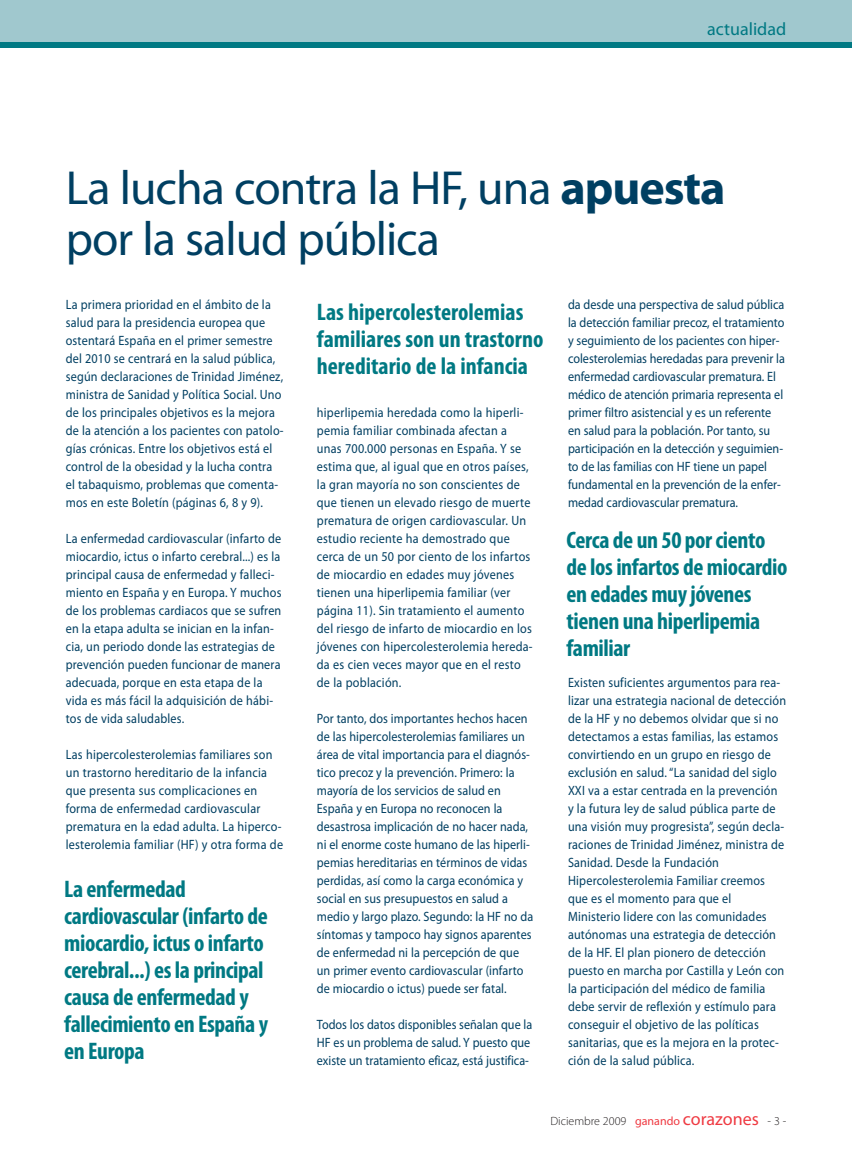
<style>
.page{position:relative;width:852px;height:1170px;background:#fff}
.page>*{position:absolute;margin:0;border:0;box-sizing:border-box;transform-origin:0 0}
.t1{font:48px/51px "Myriad Pro";letter-spacing:-.02em;color:#003f62}
.t2{font:700 condensed 24px/27px "Myriad Pro";letter-spacing:-.015em;color:#007983}
.t3{font:18px "Myriad Pro";color:#007983}
.t4{font:13.5px/18px "Myriad Pro";letter-spacing:.015em;color:#003f62;scale:.9 1}
.t5{font:300 12px "Myriad Pro";color:#231f20}
.s1{font-weight:700}
.s2{font-weight:400;color:#ef3a42}
.s3{font-weight:400;font-size:18px;color:#ef3a42}
</style>
<div class="page">
<div style="left:0;top:0;width:851px;height:42px;background:#a0c8ce"></div>
<div style="left:0;top:42px;width:851px;height:6px;background:#007983"></div>
<h3 class="t3" style="left:707px;top:23px;width:80px">actualidad</h3>
<h1 class="t1" style="left:66px;top:166px;width:661px">La lucha contra la HF, una <span class="s1">apuesta </span>por la salud pública</h1>
<h2 class="t2" style="left:317px;top:299px;width:228px">Las hipercolesterolemias familiares son un trastorno hereditario de la infancia</h2>
<p class="t4" style="left:567px;top:296px;width:242px">da desde una perspectiva de salud pública la detección familiar precoz, el tratamiento y seguimiento de los pacientes con hiper&shy;colesterolemias heredadas para prevenir la enfermedad cardiovascular prematura. El médico de atención primaria representa el primer filtro asistencial y es un referente en salud para la población. Por tanto, su participación en la detección y seguimien&shy;to de las familias con HF tiene un papel fundamental en la prevención de la enfer&shy;medad cardiovascular prematura.</p>
<p class="t4" style="left:66px;top:296px;width:243px">La primera prioridad en el ámbito de la salud para la presidencia europea que ostentará España en el primer semestre del 2010 se centrará en la salud pública, según declaraciones de Trinidad Jiménez, ministra de Sanidad y Política Social. Uno de los principales objetivos es la mejora de la atención a los pacientes con patolo&shy;gías crónicas. Entre los objetivos está el control de la obesidad y la lucha contra el tabaquismo, problemas que comenta&shy;mos en este Boletín (páginas 6, 8 y 9).</p>
<p class="t4" style="left:66px;top:530px;width:241px">La enfermedad cardiovascular (infarto de miocardio, ictus o infarto cerebral...) es la principal causa de enfermedad y falleci&shy;miento en España y en Europa. Y muchos de los problemas cardiacos que se sufren en la etapa adulta se inician en la infan&shy;cia, un periodo donde las estrategias de prevención pueden funcionar de manera adecuada, porque en esta etapa de la vida es más fácil la adquisición de hábi&shy;tos de vida saludables.</p>
<p class="t4" style="left:66px;top:746px;width:243px">Las hipercolesterolemias familiares son un trastorno hereditario de la infancia que presenta sus complicaciones en forma de enfermedad cardiovascular prematura en la edad adulta. La hiperco&shy;lesterolemia familiar (HF) y otra forma de</p>
<p class="t4" style="left:317px;top:404px;width:241px">hiperlipemia heredada como la hiperli&shy;pemia familiar combinada afectan a unas 700.000 personas en España. Y se estima que, al igual que en otros países, la gran mayoría no son conscientes de que tienen un elevado riesgo de muerte prematura de origen cardiovascular. Un estudio reciente ha demostrado que cerca de un 50 por ciento de los infartos de miocardio en edades muy jóvenes tienen una hiperlipemia familiar (ver página 11). Sin tratamiento el aumento del riesgo de infarto de miocardio en los jóvenes con hipercolesterolemia hereda&shy;da es cien veces mayor que en el resto de la población.</p>
<p class="t4" style="left:317px;top:710px;width:242px">Por tanto, dos importantes hechos hacen de las hipercolesterolemias familiares un área de vital importancia para el diagnós&shy;tico precoz y la prevención. Primero: la mayoría de los servicios de salud en España y en Europa no reconocen la desastrosa implicación de no hacer nada, ni el enorme coste humano de las hiperli&shy;pemias hereditarias en términos de vidas perdidas, así como la carga económica y social en sus presupuestos en salud a medio y largo plazo. Segundo: la HF no da síntomas y tampoco hay signos aparentes de enfermedad ni la percepción de que un primer evento cardiovascular (infarto de miocardio o ictus) puede ser fatal.</p>
<p class="t4" style="left:317px;top:1016px;width:241px">Todos los datos disponibles señalan que la<br>HF es un problema de salud. Y puesto que existe un tratamiento eficaz, está justifica-</p>
<h2 class="t2" style="left:566px;top:528px;width:222px">Cerca de un 50 por ciento de los infartos de miocardio en edades muy jóvenes tienen una hiperlipemia familiar</h2>
<p class="t4" style="left:567px;top:674px;width:244px">Existen suficientes argumentos para rea&shy;lizar una estrategia nacional de detección de la HF y no debemos olvidar que si no detectamos a estas familias, las estamos convirtiendo en un grupo en riesgo de exclusión en salud. “La sanidad del siglo XXI va a estar centrada en la prevención y la futura ley de salud pública parte de una visión muy progresista”, según decla&shy;raciones de Trinidad Jiménez, ministra de Sanidad. Desde la Fundación Hipercolesterolemia Familiar creemos que es el momento para que el Ministerio lidere con las comunidades autónomas una estrategia de detección de la HF. El plan pionero de detección puesto en marcha por Castilla y León con la participación del médico de familia debe servir de reflexión y estímulo para conseguir el objetivo de las políticas sanitarias, que es la mejora en la protec&shy;ción de la salud pública.</p>
<h2 class="t2" style="left:64px;top:877px;width:205px">La enfermedad cardiovascular (infarto de miocardio, ictus o infarto cerebral...) es la principal causa de enfermedad y fallecimiento en España y en Europa</h2>
<p class="t5" style="left:550px;top:1115px;width:237px">Diciembre 2009 <span class="s2">ganando</span> <span class="s3">corazones</span> - 3 -</p>
</div>
